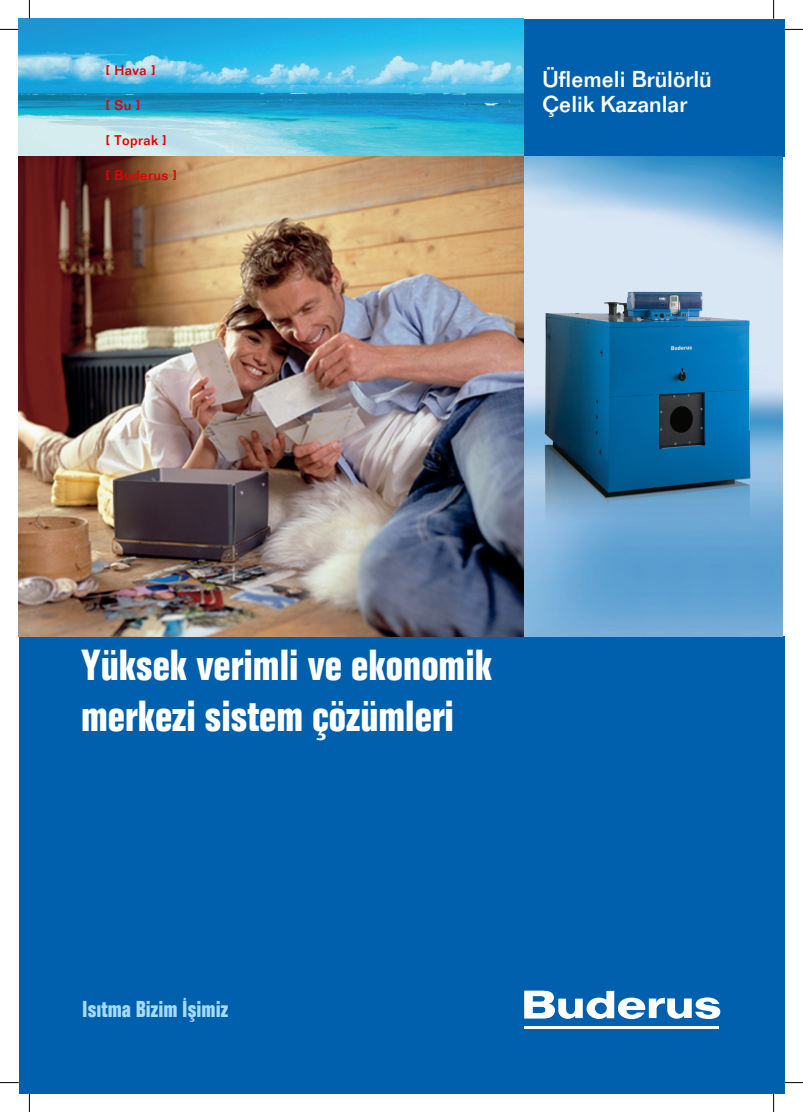
<style>
.page{position:relative;width:803px;height:1112px;background:#fff}
.page>*{position:absolute;margin:0;border:0;box-sizing:border-box;transform-origin:0 0}
.t1{font:700 condensed 42.5px/51px "Folio";color:#fff}
.t2{font:500 22.5px "Folio";color:#fff}
.t3{font:700 condensed 22.5px "Folio";color:#a6daff}
.t4{font:500 13.75px "Folio";letter-spacing:.03em;color:#e60000}
</style>
<div class="page">
<div style="left:19px;top:636px;width:765px;height:456px;background:#0160ae"></div>
<div style="left:523px;top:19px;width:261px;height:137px;background:#0160ae"></div>
<img style="left:19px;top:19px;width:504px;height:137px">
<img style="left:19px;top:156px;width:764px;height:480px">
<hr style="left:524px;top:1026px;width:195px;height:2px;background:#fff">
<svg style="left:524px;top:990px;width:196px;height:28px"></svg>
<img style="left:530px;top:223px;width:234px;height:353px">
<svg style="left:0;top:29px;width:19px;height:1px"></svg>
<svg style="left:784px;top:29px;width:19px;height:1px"></svg>
<svg style="left:0;top:1082px;width:19px;height:1px"></svg>
<svg style="left:784px;top:1081px;width:19px;height:2px"></svg>
<svg style="left:29px;top:0;width:1px;height:19px"></svg>
<svg style="left:29px;top:1092px;width:1px;height:19px"></svg>
<svg style="left:773px;top:0;width:1px;height:19px"></svg>
<svg style="left:773px;top:1092px;width:1px;height:19px"></svg>
<p class="t4" style="left:106px;top:62px;width:52px">[ Hava ]</p>
<p class="t4" style="left:106px;top:97px;width:36px">[ Su ]</p>
<p class="t4" style="left:106px;top:132px;width:63px">[ Toprak ]</p>
<p class="t4" style="left:106px;top:167px;width:73px">[ Buderus ]</p>
<p class="t2" style="left:543px;top:65px;width:171px">Üflemeli Brülörlü</p>
<p class="t2" style="left:543px;top:90px;width:146px">Çelik Kazanlar</p>
<p class="t1" style="left:81px;top:639px;width:413px">Yüksek verimli ve ekonomik merkezi sistem çözümleri</p>
<p class="t3" style="left:82px;top:996px;width:147px">Isıtma Bizim İşimiz</p>
</div>
